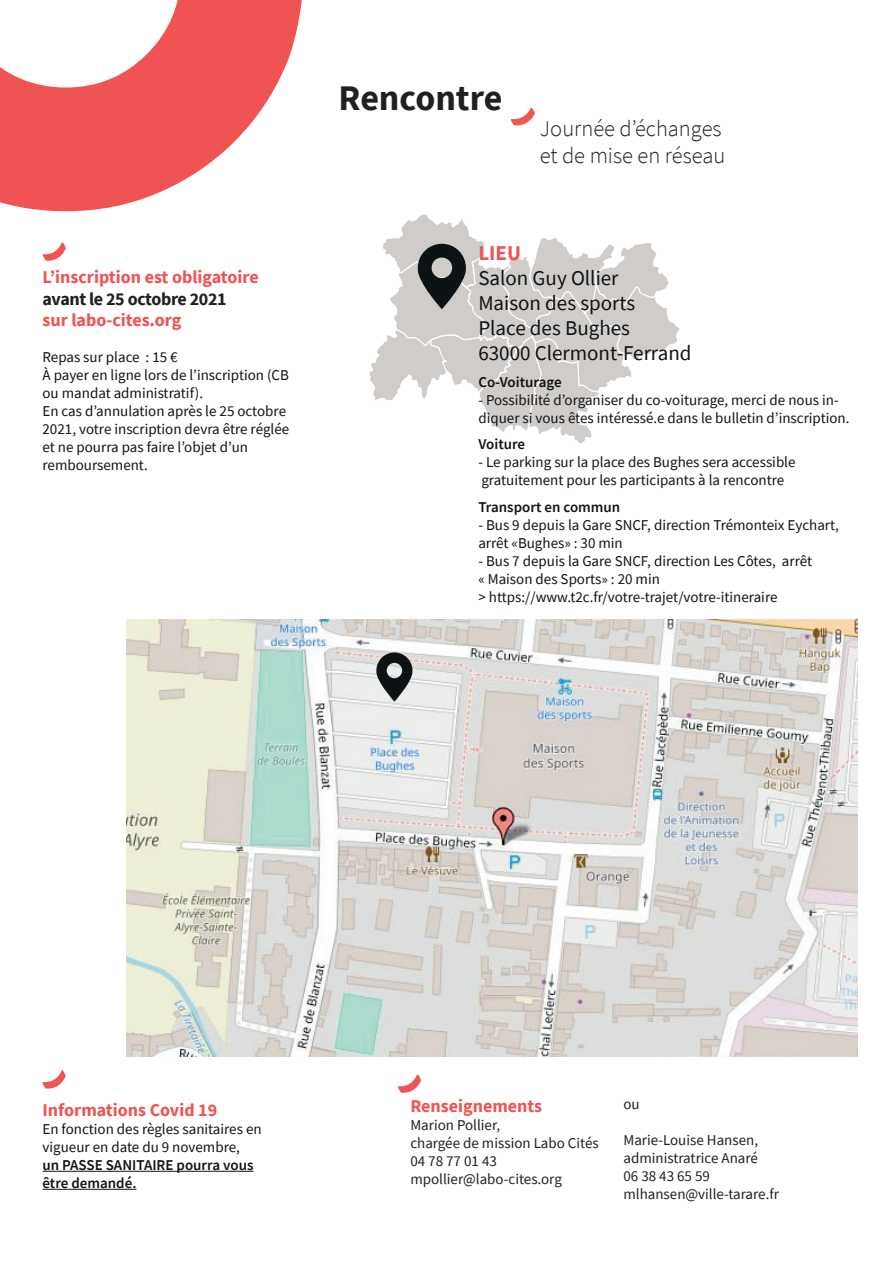
<style>
.page{position:relative;width:893px;height:1263px;background:#fff}
.page>*{position:absolute;margin:0;border:0;box-sizing:border-box;transform-origin:0 0}
.t1{font:700 36px "Source Sans Pro";color:#231f20}
.t2{font:300 22.5px/27px "Source Sans Pro";color:#231f20}
.t3{font:21px/25.2px "Source Sans Pro";color:#101315}
.t4{font:700 21px "Source Sans Pro";color:#f05353}
.t5{font:700 18px "Source Sans Pro";color:#f05353}
.t6{font:700 18px "Source Sans Pro";letter-spacing:-.02em;color:#231f20}
.t7{font:15px/18px "Source Sans Pro";color:#101315}
.t8{font:15px/18px "Source Sans Pro";color:#231f20}
.t9{font:600 15px/18px "Source Sans Pro";color:#101315}
</style>
<div class="page">
<svg style="left:0;top:0;width:302px;height:211px;fill:#f05353"></svg>
<svg style="left:511px;top:108px;width:24px;height:17px"></svg>
<svg style="left:43px;top:242px;width:23px;height:19px"></svg>
<svg style="left:398px;top:1074px;width:23px;height:19px"></svg>
<svg style="left:42px;top:1070px;width:24px;height:18px"></svg>
<img style="left:369px;top:214px;width:311px;height:229px">
<svg style="left:418px;top:244px;width:48px;height:65px;background:#5f6061"></svg>
<hr style="left:43px;top:1171px;width:210px;height:1px;background:#101315">
<hr style="left:43px;top:1189px;width:93px;height:1px;background:#101315">
<img style="left:126px;top:619px;width:731px;height:437px">
<svg style="left:376px;top:652px;width:36px;height:50px;background:#6c6f70"></svg>
<p class="t5" style="left:43px;top:265px;width:218px">L’inscription est obligatoire</p>
<p class="t6" style="left:43px;top:287px;width:186px">avant le 25 octobre 2021</p>
<p class="t5" style="left:43px;top:308px;width:140px">sur labo-cites.org</p>
<p class="t7" style="left:43px;top:348px;width:248px">Repas sur place : 15 €<br>À payer en ligne lors de l’inscription (CB ou mandat administratif).<br>En cas d’annulation après le 25 octobre<br>2021, votre inscription devra être réglée et ne pourra pas faire l’objet d’un remboursement.</p>
<h1 class="t1" style="left:339px;top:74px;width:165px">Rencontre</h1>
<h2 class="t2" style="left:540px;top:115px;width:187px">Journée d’échanges et de mise en réseau</h2>
<h3 class="t4" style="left:478px;top:238px;width:44px">LIEU</h3>
<h3 class="t3" style="left:478px;top:265px;width:215px">Salon Guy Ollier<br>Maison des sports<br>Place des Bughes<br>63000 Clermont-Ferrand</h3>
<p class="t9" style="left:478px;top:373px;width:85px">Co-Voiturage</p>
<p class="t7" style="left:478px;top:391px;width:373px">- Possibilité d’organiser du co-voiturage, merci de nous in&shy;diquer si vous êtes intéressé.e dans le bulletin d’inscription.</p>
<p class="t9" style="left:478px;top:435px;width:48px">Voiture</p>
<p class="t7" style="left:478px;top:453px;width:319px">- Le parking sur la place des Bughes sera accessible gratuitement pour les participants à la rencontre</p>
<p class="t9" style="left:478px;top:498px;width:143px">Transport en commun</p>
<p class="t7" style="left:478px;top:516px;width:362px">- Bus 9 depuis la Gare SNCF, direction Trémonteix Eychart, arrêt «Bughes» : 30 min</p>
<p class="t7" style="left:478px;top:552px;width:335px">- Bus 7 depuis la Gare SNCF, direction Les Côtes, arrêt « Maison des Sports» : 20 min<br>&gt; https://www.t2c.fr/votre-trajet/votre-itineraire</p>
<p class="t5" style="left:43px;top:1098px;width:176px">Informations Covid 19</p>
<p class="t7" style="left:43px;top:1120px;width:221px">En fonction des règles sanitaires en vigueur en date du 9 novembre,</p>
<p class="t9" style="left:43px;top:1156px;width:212px">un PASSE SANITAIRE pourra vous être demandé.</p>
<p class="t5" style="left:410px;top:1093px;width:133px">Renseignements</p>
<p class="t8" style="left:410px;top:1116px;width:190px">Marion Pollier,<br>chargée de mission Labo Cités<br>04 78 77 01 43 mpollier@labo-cites.org</p>
<p class="t8" style="left:623px;top:1095px;width:18px">ou</p>
<p class="t8" style="left:623px;top:1131px;width:157px">Marie-Louise Hansen, administratrice Anaré<br>06 38 43 65 59 mlhansen@ville-tarare.fr</p>
</div>
